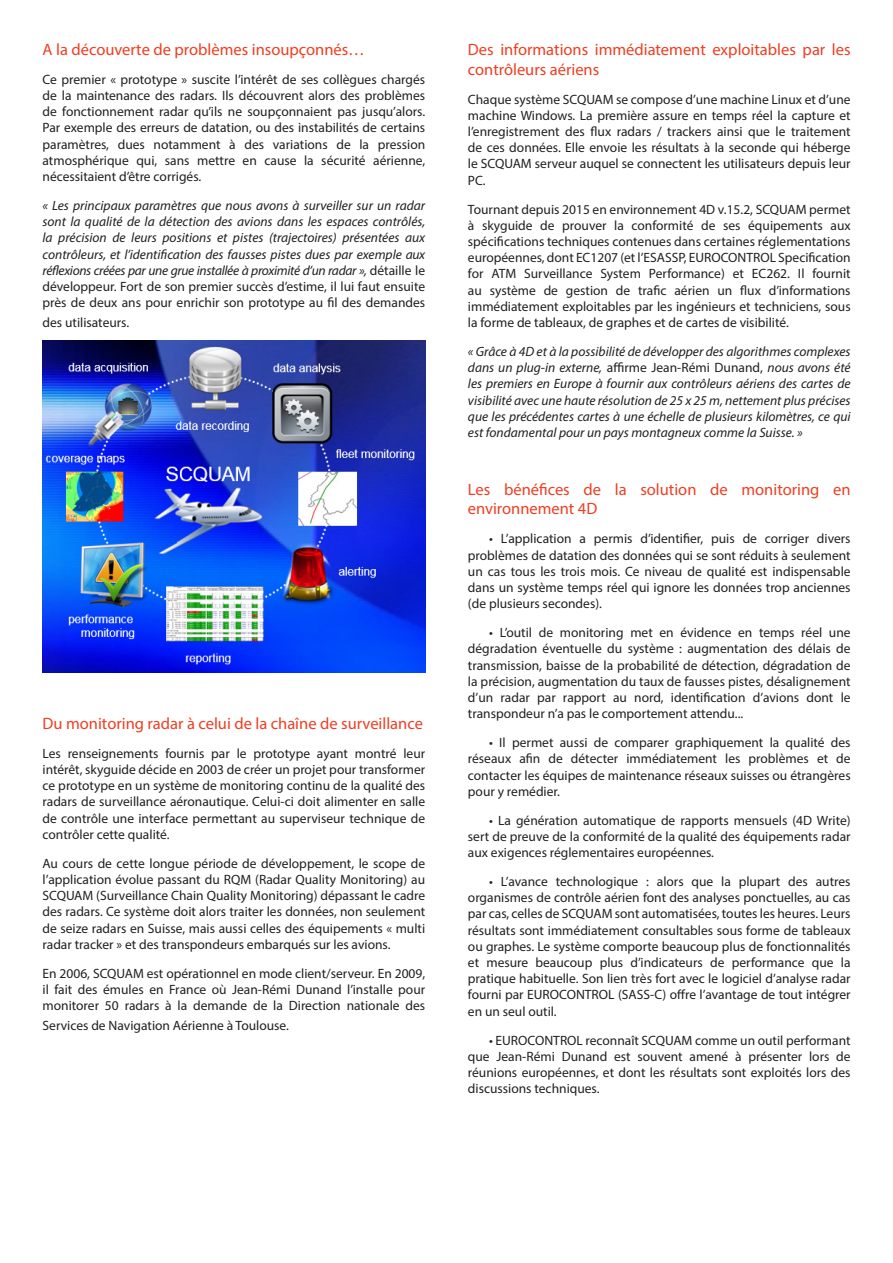
<style>
.page{position:relative;width:893px;height:1263px;background:#fff}
.page>*{position:absolute;margin:0;border:0;box-sizing:border-box;transform-origin:0 0}
.titre_rouge{font:16.5px/19.8px "Myriad Pro";color:#ef3e22}
.titre_rouge-2{font:13.5px/16.2px "Myriad Pro";color:#231f20;text-align:justify}
.titre_rouge-3{font:italic 13.5px/16.2px "Myriad Pro";letter-spacing:-.015em;color:#231f20;text-align:justify}
.s1{font-style:normal}
</style>
<div class="page">
<img style="left:43px;top:340px;width:382px;height:333px">
<p class="titre_rouge" style="left:43px;top:39px;width:324px">A la découverte de problèmes insoupçonnés…</p>
<p class="titre_rouge-2" style="left:43px;top:71px;width:384px">Ce premier « prototype » suscite l’intérêt de ses collègues chargés de la maintenance des radars. Ils découvrent alors des problèmes de fonctionnement radar qu’ils ne soupçonnaient pas jusqu’alors.<br>Par exemple des erreurs de datation, ou des instabilités de certains paramètres, dues notamment à des variations de la pression atmosphérique qui, sans mettre en cause la sécurité aérienne, nécessitaient d’être corrigés.</p>
<p class="titre_rouge-3" style="left:43px;top:197px;width:384px">« Les principaux paramètres que nous avons à surveiller sur un radar sont la qualité de la détection des avions dans les espaces contrôlés, la précision de leurs positions et pistes (trajectoires) présentées aux contrôleurs, et l’identification des fausses pistes dues par exemple aux réflexions créées par une grue installée à proximité d’un radar », <span class="s1">détaille le développeur. Fort de son premier succès d’estime, il lui faut ensuite près de deux ans pour enrichir son prototype au fil des demandes</span></p>
<p class="titre_rouge-2" style="left:43px;top:314px;width:88px">des utilisateurs.</p>
<p class="titre_rouge" style="left:43px;top:713px;width:382px">Du monitoring radar à celui de la chaîne de surveillance</p>
<p class="titre_rouge-2" style="left:43px;top:745px;width:384px">Les renseignements fournis par le prototype ayant montré leur intérêt, skyguide décide en 2003 de créer un projet pour transformer ce prototype en un système de monitoring continu de la qualité des radars de surveillance aéronautique. Celui-ci doit alimenter en salle de contrôle une interface permettant au superviseur technique de contrôler cette qualité.</p>
<p class="titre_rouge-2" style="left:43px;top:855px;width:384px">Au cours de cette longue période de développement, le scope de l’application évolue passant du RQM (Radar Quality Monitoring) au SCQUAM (Surveillance Chain Quality Monitoring) dépassant le cadre des radars. Ce système doit alors traiter les données, non seulement de seize radars en Suisse, mais aussi celles des équipements « multi radar tracker » et des transpondeurs embarqués sur les avions.</p>
<p class="titre_rouge-2" style="left:43px;top:965px;width:384px">En 2006, SCQUAM est opérationnel en mode client/serveur. En 2009, il fait des émules en France où Jean-Rémi Dunand l’installe pour monitorer 50 radars à la demande de la Direction nationale des</p>
<p class="titre_rouge-2" style="left:43px;top:1017px;width:248px">Services de Navigation Aérienne à Toulouse.</p>
<p class="titre_rouge" style="left:468px;top:39px;width:384px">Des informations immédiatement exploitables par les contrôleurs aériens</p>
<p class="titre_rouge-2" style="left:468px;top:91px;width:384px">Chaque système SCQUAM se compose d’une machine Linux et d’une machine Windows. La première assure en temps réel la capture et l’enregistrement des flux radars / trackers ainsi que le traitement de ces données. Elle envoie les résultats à la seconde qui héberge le SCQUAM serveur auquel se connectent les utilisateurs depuis leur PC.</p>
<p class="titre_rouge-2" style="left:468px;top:201px;width:384px">Tournant depuis 2015 en environnement 4D v.15.2, SCQUAM permet à skyguide de prouver la conformité de ses équipements aux spécifications techniques contenues dans certaines réglementations européennes, dont EC1207 (et l’ESASSP, EUROCONTROL Specification for ATM Surveillance System Performance) et EC262. Il fournit au système de gestion de trafic aérien un flux d’informations immédiatement exploitables par les ingénieurs et techniciens, sous la forme de tableaux, de graphes et de cartes de visibilité.</p>
<p class="titre_rouge-3" style="left:468px;top:343px;width:384px">« Grâce à 4D et à la possibilité de développer des algorithmes complexes dans un plug-in externe, <span class="s1">affirme Jean-Rémi Dunand,</span> nous avons été les premiers en Europe à fournir aux contrôleurs aériens des cartes de visibilité avec une haute résolution de 25 x 25 m, nettement plus précises que les précédentes cartes à une échelle de plusieurs kilomètres, ce qui est fondamental pour un pays montagneux comme la Suisse. »</p>
<p class="titre_rouge" style="left:468px;top:479px;width:384px">Les bénéfices de la solution de monitoring en environnement 4D</p>
<p class="titre_rouge-2" style="left:468px;top:530px;width:384px;text-indent:21px">• L’application a permis d’identifier, puis de corriger divers problèmes de datation des données qui se sont réduits à seulement un cas tous les trois mois. Ce niveau de qualité est indispensable dans un système temps réel qui ignore les données trop anciennes (de plusieurs secondes).</p>
<p class="titre_rouge-2" style="left:468px;top:624px;width:384px;text-indent:21px">• L’outil de monitoring met en évidence en temps réel une dégradation éventuelle du système : augmentation des délais de transmission, baisse de la probabilité de détection, dégradation de la précision, augmentation du taux de fausses pistes, désalignement d’un radar par rapport au nord, identification d’avions dont le transpondeur n’a pas le comportement attendu...</p>
<p class="titre_rouge-2" style="left:468px;top:734px;width:384px;text-indent:21px">• Il permet aussi de comparer graphiquement la qualité des réseaux afin de détecter immédiatement les problèmes et de contacter les équipes de maintenance réseaux suisses ou étrangères pour y remédier.</p>
<p class="titre_rouge-2" style="left:468px;top:812px;width:384px;text-indent:21px">• La génération automatique de rapports mensuels (4D Write) sert de preuve de la conformité de la qualité des équipements radar aux exigences réglementaires européennes.</p>
<p class="titre_rouge-2" style="left:468px;top:873px;width:384px;text-indent:21px">• L’avance technologique : alors que la plupart des autres organismes de contrôle aérien font des analyses ponctuelles, au cas par cas, celles de SCQUAM sont automatisées, toutes les heures. Leurs résultats sont immédiatement consultables sous forme de tableaux ou graphes. Le système comporte beaucoup plus de fonctionnalités et mesure beaucoup plus d’indicateurs de performance que la pratique habituelle. Son lien très fort avec le logiciel d’analyse radar fourni par EUROCONTROL (SASS-C) offre l’avantage de tout intégrer en un seul outil.</p>
<p class="titre_rouge-2" style="left:468px;top:1032px;width:384px;text-indent:21px">• EUROCONTROL reconnaît SCQUAM comme un outil performant que Jean-Rémi Dunand est souvent amené à présenter lors de réunions européennes, et dont les résultats sont exploités lors des discussions techniques.</p>
</div>
